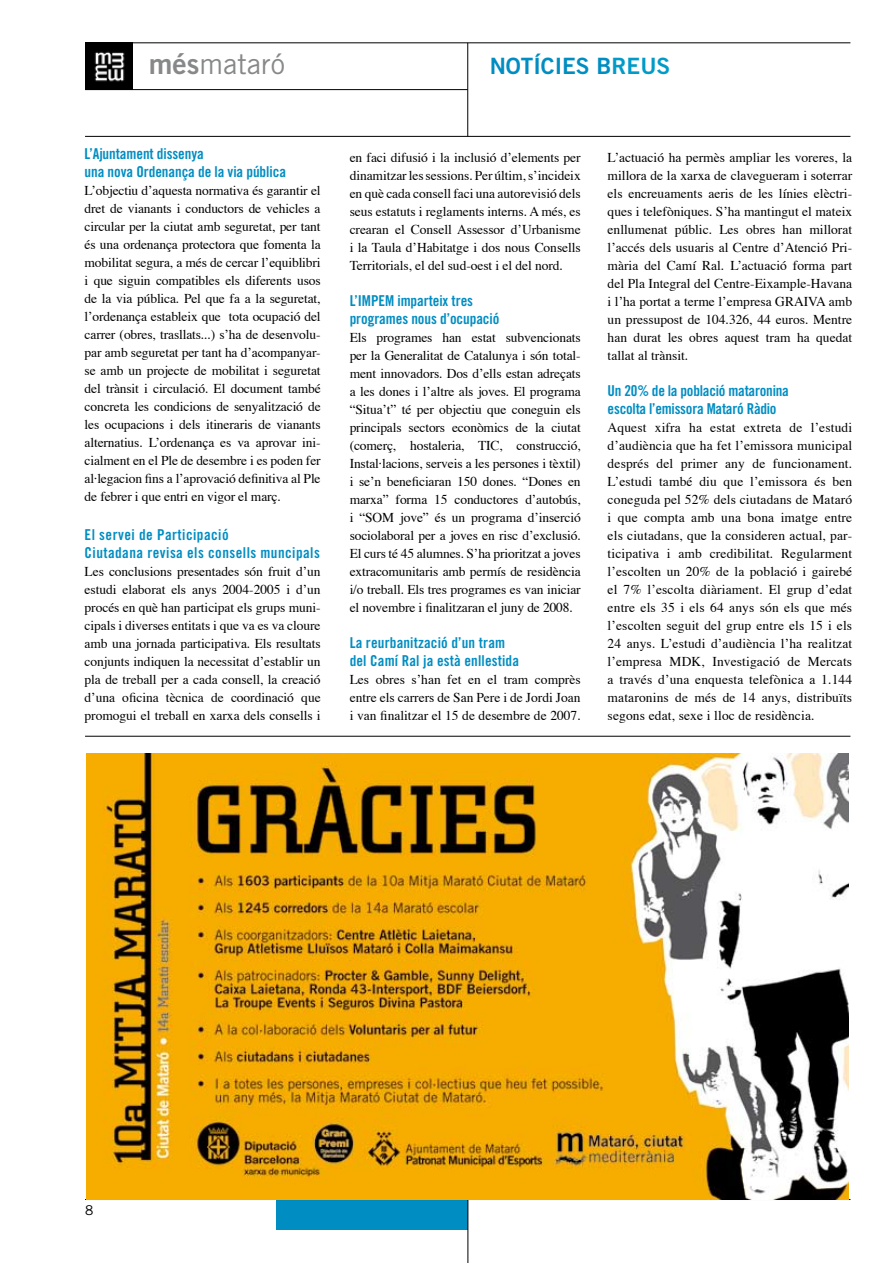
<style>
.page{position:relative;width:893px;height:1263px;background:#fff}
.page>*{position:absolute;margin:0;border:0;box-sizing:border-box;transform-origin:0 0}
.t1{font:28.5px "Trade Gothic";color:#878889}
.t2{font:22.5px "Trade Gothic Bold Two";color:#008dc2}
.t3{font:15px/18px "Trade Gothic Bold Cond Twenty";letter-spacing:-.005em;color:#008dc2}
.t4{font:15px/18px "Trade Gothic Bold Cond Twenty";letter-spacing:.03em;color:#008dc2}
.t5{font:13.5px/18px "Times";letter-spacing:-.005em;color:#000;text-align:justify}
.t6{font:13.5px "Trade Gothic";color:#000}
.s1{font-family:"Trade Gothic Bold Two"}
.s2{color:#009bc9}
</style>
<div class="page">
<hr style="left:85px;top:43px;width:765px;height:1px;background:#000">
<hr style="left:85px;top:136px;width:765px;height:1px;background:#000">
<hr style="left:467px;top:43px;width:1px;height:93px;background:#000">
<hr style="left:85px;top:89px;width:383px;height:1px;background:#000">
<img style="left:85px;top:44px;width:47px;height:45px">
<div style="left:276px;top:1199px;width:192px;height:30px;background:#008dc2"></div>
<hr style="left:468px;top:1199px;width:1px;height:64px;background:#000">
<hr style="left:85px;top:1199px;width:765px;height:1px;background:#000">
<hr style="left:85px;top:736px;width:765px;height:1px;background:#000">
<img style="left:86px;top:753px;width:763px;height:446px">
<h1 class="t1" style="left:149px;top:47px;width:138px"><span class="s1">més</span>mataró</h1>
<h2 class="t2" style="left:490px;top:52px;width:182px">NOTÍCIES B<span class="s2">REUS</span></h2>
<p class="t3" style="left:85px;top:144px;width:203px">L’Ajuntament dissenya<br>una nova Ordenança de la via pública</p>
<p class="t5" style="left:85px;top:180px;width:238px">L’objectiu d’aquesta normativa és garantir el dret de vianants i conductors de vehicles a circular per la ciutat amb seguretat, per tant és una ordenança protectora que fomenta la mobilitat segura, a més de cercar l’equiblibri i que siguin compatibles els diferents usos de la via pública. Pel que fa a la seguretat, l’ordenança estableix que tota ocupació del carrer (obres, trasllats...) s’ha de desenvolu&shy;par amb seguretat per tant ha d’acompanyar&shy;se amb un projecte de mobilitat i seguretat del trànsit i circulació. El document també concreta les condicions de senyalització de les ocupacions i dels itineraris de vianants alternatius. L’ordenança es va aprovar ini&shy;cialment en el Ple de desembre i es poden fer al·legacion fins a l’aprovació definitiva al Ple de febrer i que entri en vigor el març.</p>
<p class="t4" style="left:85px;top:526px;width:237px">El servei de Participació<br>Ciutadana revisa els consells muncipals</p>
<p class="t5" style="left:85px;top:561px;width:238px">Les conclusions presentades són fruit d’un estudi elaborat els anys 2004-2005 i d’un procés en què han participat els grups muni&shy;cipals i diverses entitats i que va es va cloure amb una jornada participativa. Els resultats conjunts indiquen la necessitat d’establir un pla de treball per a cada consell, la creació d’una oficina tècnica de coordinació que promogui el treball en xarxa dels consells i</p>
<p class="t5" style="left:350px;top:147px;width:233px">en faci difusió i la inclusió d’elements per dinamitzar les sessions. Per últim, s’incideix en què cada consell faci una autorevisió dels seus estatuts i reglaments interns. A més, es crearan el Consell Assessor d’Urbanisme i la Taula d’Habitatge i dos nous Consells Territorials, el del sud-oest i el del nord.</p>
<p class="t3" style="left:350px;top:292px;width:151px">L’IMPEM imparteix tres programes nous d’ocupació</p>
<p class="t5" style="left:350px;top:327px;width:233px">Els programes han estat subvencionats per la Generalitat de Catalunya i són total&shy;ment innovadors. Dos d’ells estan adreçats a les dones i l’altre als joves. El programa “Situa’t” té per objectiu que coneguin els principals sectors econòmics de la ciutat (comerç, hostaleria, TIC, construcció, Instal·lacions, serveis a les persones i tèxtil) i se’n beneficiaran 150 dones. “Dones en marxa” forma 15 conductores d’autobús, i “SOM jove” és un programa d’inserció sociolaboral per a joves en risc d’exclusió.<br>El curs té 45 alumnes. S’ha prioritzat a joves extracomunitaris amb permís de residència i/o treball. Els tres programes es van iniciar el novembre i finalitzaran el juny de 2008.</p>
<p class="t3" style="left:350px;top:634px;width:171px">La reurbanització d’un tram del Camí Ral ja està enllestida</p>
<p class="t5" style="left:350px;top:669px;width:233px">Les obres s’han fet en el tram comprès entre els carrers de San Pere i de Jordi Joan i van finalitzar el 15 de desembre de 2007.</p>
<p class="t5" style="left:608px;top:147px;width:246px">L’actuació ha permès ampliar les voreres, la millora de la xarxa de clavegueram i soterrar els encreuaments aeris de les línies elèctri&shy;ques i telefòniques. S’ha mantingut el mateix enllumenat públic. Les obres han millorat l’accés dels usuaris al Centre d’Atenció Pri&shy;mària del Camí Ral. L’actuació forma part del Pla Integral del Centre-Eixample-Havana i l’ha portat a terme l’empresa GRAIVA amb un pressupost de 104.326, 44 euros. Mentre han durat les obres aquest tram ha quedat tallat al trànsit.</p>
<p class="t3" style="left:608px;top:382px;width:183px">Un 20% de la població mataronina escolta l’emissora Mataró Ràdio</p>
<p class="t5" style="left:608px;top:417px;width:246px">Aquest xifra ha estat extreta de l’estudi d’audiència que ha fet l’emissora municipal després del primer any de funcionament.<br>L’estudi també diu que l’emissora és ben coneguda pel 52% dels ciutadans de Mataró i que compta amb una bona imatge entre els ciutadans, que la consideren actual, par&shy;ticipativa i amb credibilitat. Regularment l’escolten un 20% de la població i gairebé el 7% l’escolta diàriament. El grup d’edat entre els 35 i els 64 anys són els que més l’escolten seguit del grup entre els 15 i els 24 anys. L’estudi d’audiència l’ha realitzat l’empresa MDK, Investigació de Mercats a través d’una enquesta telefònica a 1.144 mataronins de més de 14 anys, distribuïts segons edat, sexe i lloc de residència.</p>
<p class="t6" style="left:85px;top:1202px;width:10px">8</p>
</div>
